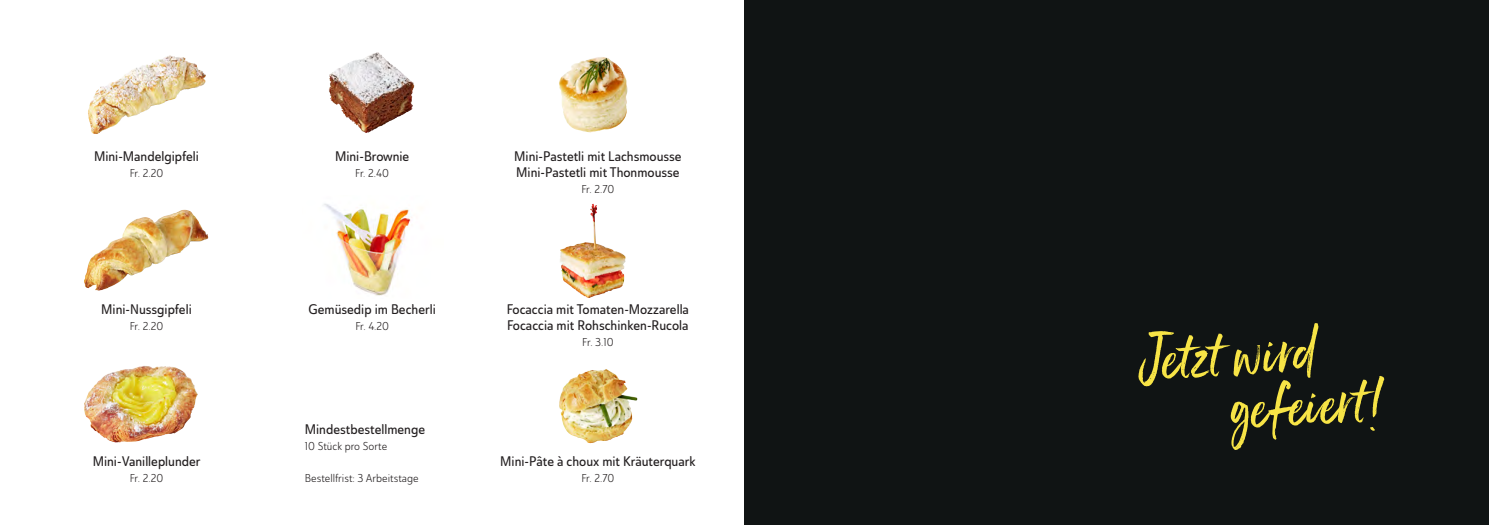
<style>
.page{position:relative;width:1489px;height:525px;background:#fff}
.page>*{position:absolute;margin:0;border:0;box-sizing:border-box;transform-origin:0 0}
.t1{font:55px/53.5px "Ernestand Emily";color:#f7e446}
.t2{font:13.75px/16px "Ainslie Sans Con Med";color:#231f20}
.t3{font:11.25px "Ainslie Sans Con Boo";color:#231f20}
.s1{font-family:"Manus";font-size:51.25px}
</style>
<div class="page">
<div style="left:744px;top:0;width:744px;height:524px;background:#101414"></div>
<img style="left:115px;top:56px;width:54px;height:26px">
<img style="left:84px;top:210px;width:105px;height:81px">
<img style="left:323px;top:203px;width:89px;height:93px">
<img style="left:84px;top:365px;width:106px;height:77px">
<img style="left:328px;top:52px;width:49px;height:60px">
<img style="left:559px;top:57px;width:68px;height:75px">
<img style="left:560px;top:204px;width:64px;height:94px">
<img style="left:559px;top:369px;width:78px;height:74px">
<p class="t2" style="left:94px;top:148px;width:106px">Mini-Mandelgipfeli</p>
<p class="t3" style="left:130px;top:166px;width:35px">Fr. 2.20</p>
<p class="t2" style="left:335px;top:148px;width:76px">Mini-Brownie</p>
<p class="t3" style="left:355px;top:166px;width:35px">Fr. 2.40</p>
<p class="t2" style="left:514px;top:148px;width:169px">Mini-Pastetli mit Lachsmousse<br>Mini-Pastetli mit Thonmousse</p>
<p class="t3" style="left:581px;top:182px;width:34px">Fr. 2.70</p>
<p class="t2" style="left:101px;top:301px;width:92px">Mini-Nussgipfeli</p>
<p class="t3" style="left:130px;top:319px;width:35px">Fr. 2.20</p>
<p class="t2" style="left:308px;top:301px;width:129px">Gemüsedip im Becherli</p>
<p class="t3" style="left:355px;top:319px;width:35px">Fr. 4.20</p>
<p class="t2" style="left:507px;top:301px;width:184px">Focaccia mit Tomaten-Mozzarella<br>Focaccia mit Rohschinken-Rucola</p>
<p class="t3" style="left:582px;top:335px;width:33px">Fr. 3.10</p>
<p class="t2" style="left:93px;top:453px;width:109px">Mini-Vanilleplunder</p>
<p class="t3" style="left:130px;top:471px;width:35px">Fr. 2.20</p>
<p class="t2" style="left:305px;top:421px;width:122px">Mindestbestellmenge</p>
<p class="t3" style="left:305px;top:439px;width:84px">10 Stück pro Sorte</p>
<p class="t3" style="left:305px;top:471px;width:115px">Bestellfrist: 3 Arbeitstage</p>
<p class="t2" style="left:500px;top:453px;width:197px">Mini-Pâte à choux mit Kräuterquark</p>
<p class="t3" style="left:581px;top:471px;width:34px">Fr. 2.70</p>
<h1 class="t1" style="left:1226px;top:326px;width:155px;text-indent:-90px;rotate:-3deg">Jetzt wird ge<span class="s1">f</span>eiert!</h1>
</div>
